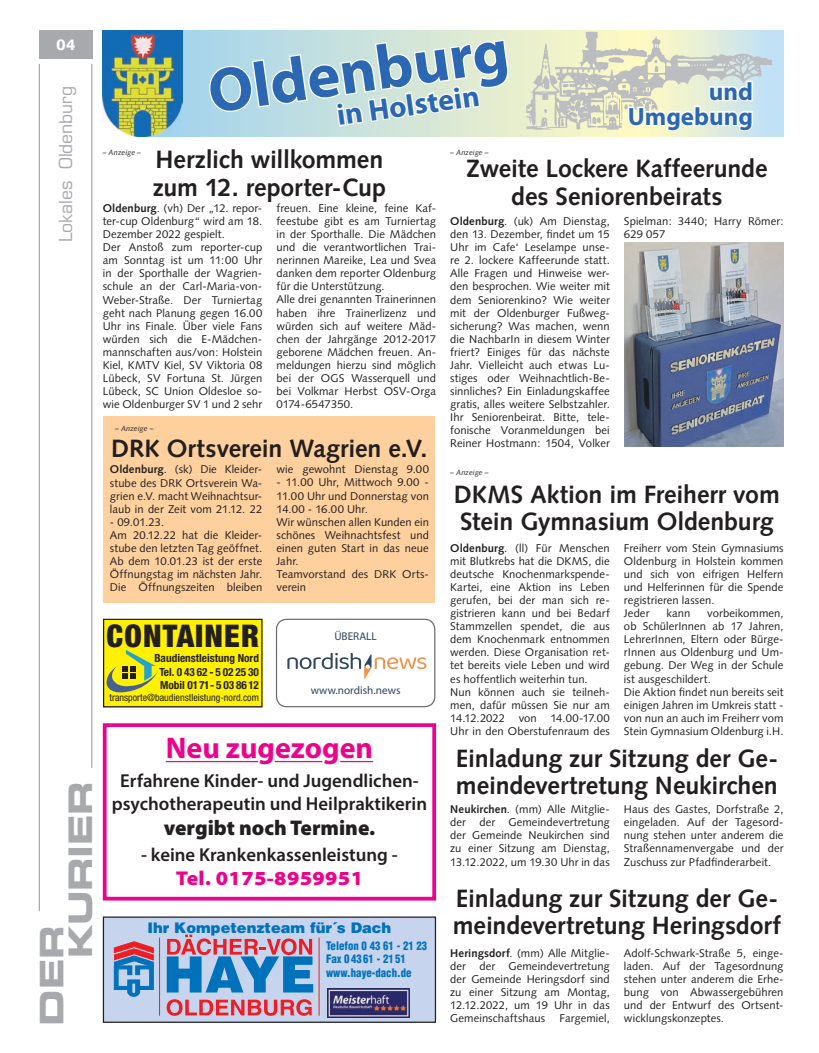
<style>
.page{position:relative;width:819px;height:1053px;background:#fff}
.page>*{position:absolute;margin:0;border:0;box-sizing:border-box;transform-origin:0 0}
.t1{font:700 62.5px "Myriad Pro";color:#2b67b2}
.t2{font:32.5px/28.9px "Eurostile LT Std Bold Ex 2";letter-spacing:-.01em;color:#a8a9ad}
.t3{font:900 condensed 31.25px "Helvetica Neue";letter-spacing:.04em;color:#231f20}
.t4{font:700 30px "Myriad Pro";color:#ed028c}
.t5{font:700 30px "Myriad Pro";color:#2b67b2}
.t6{font:700 25px/27.5px "Syntax LT Std";letter-spacing:-.005em;color:#231f20}
.t7{font:700 25px/25px "Myriad Pro";color:#2b67b2;text-align:right}
.t8{font:900 21.25px "Myriad Pro";color:#231f20}
.t9{font:900 semi-expanded 20px "Myriad Pro";letter-spacing:.02em;color:#ed028c}
.t10{font:600 18.75px/22.5px "Myriad Pro";color:#231f20;text-align:center}
.t11{font:17.5px "Eurostile LT Std";letter-spacing:-.005em;color:#a8a9ad}
.t12{font:900 15px "Syntax LT Std";color:#fff}
.t13{font:900 14.62px "Helvetica LT Std";color:#0072bc}
.t14{font:900 condensed 11.5px/13.8px "Helvetica LT Std";color:#0072bc;scale:.94 1}
.t15{font:11.25px/13px "Syntax";letter-spacing:.005em;color:#231f20}
.t16{font:700 condensed 11.25px/14.2px "Helvetica Neue";color:#231f20;text-align:center}
.t17{font:11.25px "Myriad Pro";color:#2c445d}
.t18{font:condensed 10px "Helvetica Neue";color:#231f20}
.t19{font:italic 7.5px "Syntax LT Std";letter-spacing:.015em;color:#231f20}
.s1{font-weight:700}
</style>
<div class="page">
<div style="left:103px;top:416px;width:332px;height:186px;background:#fdd09e"></div>
<hr style="left:39px;top:64px;width:1px;height:847px;background:#939598">
<hr style="left:92px;top:64px;width:1px;height:703px;background:#939598">
<div style="left:39px;top:30px;width:53px;height:29px;background:#a8a9ad"></div>
<div style="left:103px;top:618px;width:159px;height:89px;background:#fff101"></div>
<div style="left:103px;top:618px;width:159px;height:89px;border:1px solid #231f20"></div>
<svg style="left:106px;top:650px;width:51px;height:42px"></svg>
<div style="left:103px;top:917px;width:332px;height:105px;background:#c6d5ed"></div>
<div style="left:103px;top:916px;width:333px;height:106px;border:1px solid #231f20"></div>
<img style="left:327px;top:988px;width:82px;height:29px">
<svg style="left:114px;top:941px;width:39px;height:55px"></svg>
<svg style="left:167px;top:999px;width:145px;height:16px"></svg>
<hr style="left:159px;top:937px;width:1px;height:78px;background:#ee1d23">
<hr style="left:319px;top:937px;width:1px;height:78px;background:#ee1d23">
<svg style="left:167px;top:934px;width:146px;height:58px"></svg>
<div style="left:103px;top:723px;width:333px;height:177px;border:4px solid #ed028c"></div>
<hr style="left:166px;top:760px;width:92px;height:2px;background:#ed028c">
<hr style="left:275px;top:760px;width:47px;height:2px;background:#ed028c">
<hr style="left:340px;top:760px;width:33px;height:2px;background:#ed028c">
<svg style="left:182px;top:30px;width:601px;height:106px;background:#c3dfe0"></svg>
<img style="left:103px;top:30px;width:79px;height:106px">
<svg style="left:209px;top:38px;width:301px;height:90px"></svg>
<img style="left:527px;top:30px;width:244px;height:103px">
<svg style="left:627px;top:65px;width:127px;height:71px"></svg>
<img style="left:624px;top:242px;width:159px;height:204px">
<div style="left:276px;top:618px;width:159px;height:89px;border:1px solid #6c6d70;border-radius:10px"></div>
<svg style="left:287px;top:653px;width:139px;height:26px"></svg>
<p class="t12" style="left:56px;top:36px;width:21px">04</p>
<p class="t11" style="left:55px;top:242px;width:158px;rotate:-90deg">Lokales Oldenburg</p>
<p class="t2" style="left:37px;top:958px;width:179px;text-indent:-67px;rotate:-90deg">DER<br>KURIER</p>
<p class="t1" style="left:203px;top:57px;width:304px;rotate:-8deg">Oldenburg</p>
<p class="t5" style="left:335px;top:99px;width:145px;rotate:-8deg">in Holstein</p>
<p class="t7" style="left:627px;top:79px;width:127px">und<br>Umgebung</p>
<p class="t6" style="left:466px;top:155px;width:303px;text-align:center">Zweite Lockere Kaffeerunde des Seniorenbeirats</p>
<p class="t15" style="left:450px;top:215px;width:161px;text-align:justify"><span class="s1">Oldenburg</span>. (uk) Am Dienstag, den 13. Dezember, findet um 15<br>Uhr im Cafe‘ Leselampe unse&shy;re 2. lockere Kaffeerunde statt.<br>Alle Fragen und Hinweise wer&shy;den besprochen. Wie weiter mit dem Seniorenkino? Wie weiter mit der Oldenburger Fußweg&shy;sicherung? Was machen, wenn die NachbarIn in diesem Winter friert? Einiges für das nächste Jahr. Vielleicht auch etwas Lu&shy;stiges oder Weihnachtlich-Be&shy;sinnliches? Ein Einladungskaffee gratis, alles weitere Selbstzahler.<br>Ihr Seniorenbeirat. Bitte, tele&shy;fonische Voranmeldungen bei Reiner Hostmann: 1504, Volker</p>
<p class="t15" style="left:624px;top:215px;width:161px">Spielman: 3440; Harry Römer:<br>629 057</p>
<p class="t6" style="left:454px;top:480px;width:327px">DKMS Aktion im Freiherr vom<br>Stein Gymnasium Oldenburg</p>
<p class="t15" style="left:450px;top:541px;width:161px"><span class="s1">Oldenburg</span>. (ll) Für Menschen mit Blutkrebs hat die DKMS, die deutsche Knochenmarkspende-<br>Kartei, eine Aktion ins Leben gerufen, bei der man sich re&shy;gistrieren kann und bei Bedarf<br>Stammzellen spendet, die aus dem Knochenmark entnommen werden. Diese Organisation ret&shy;tet bereits viele Leben und wird es hoffentlich weiterhin tun.<br>Nun können auch sie teilneh&shy;men, dafür müssen Sie nur am<br>14.12.2022 von 14.00-17.00<br>Uhr in den Oberstufenraum des</p>
<p class="t15" style="left:624px;top:541px;width:161px">Freiherr vom Stein Gymnasiums<br>Oldenburg in Holstein kommen und sich von eifrigen Helfern und Helferinnen für die Spende registrieren lassen.<br>Jeder</p>
<p class="t6" style="left:153px;top:146px;width:235px">Herzlich willkommen zum 12. reporter-Cup</p>
<p class="t15" style="left:103px;top:202px;width:161px"><span class="s1">Oldenburg</span>. (vh) Der „12. repor&shy;ter-cup Oldenburg“ wird am 18.<br>Dezember 2022 gespielt.<br>Der Anstoß zum reporter-cup am Sonntag ist um 11:00 Uhr in der Sporthalle der Wagrien&shy;schule an der Carl-Maria-von-<br>Weber-Straße. Der Turniertag geht nach Planung gegen 16.00<br>Uhr ins Finale. Über viele Fans würden sich die E-Mädchen&shy;mannschaften aus/von: Holstein<br>Kiel, KMTV Kiel, SV Viktoria 08<br>Lübeck, SV Fortuna St. Jürgen<br>Lübeck, SC Union Oldesloe so&shy;wie Oldenburger SV 1 und 2 sehr</p>
<p class="t15" style="left:276px;top:202px;width:161px">freuen. Eine kleine, feine Kaf&shy;feestube gibt es am Turniertag in der Sporthalle. Die Mädchen und die verantwortlichen Trai&shy;nerinnen Mareike, Lea und Svea danken dem reporter Oldenburg für die Unterstützung.<br>Alle drei genannten Trainerinnen haben ihre Trainerlizenz und würden sich auf weitere Mäd&shy;chen der Jahrgänge 2012-2017 geborene Mädchen freuen. An&shy;meldungen hierzu sind möglich bei der OGS Wasserquell und bei Volkmar Herbst OSV-Orga<br>0174-6547350.</p>
<p class="t19" style="left:103px;top:148px;width:40px">– Anzeige –</p>
<p class="t19" style="left:450px;top:148px;width:40px">– Anzeige –</p>
<p class="t19" style="left:115px;top:423px;width:40px">– Anzeige –</p>
<p class="t6" style="left:111px;top:435px;width:318px">DRK Ortsverein Wagrien e.V.</p>
<p class="t15" style="left:110px;top:463px;width:154px;text-align:justify"><span class="s1">Oldenburg</span>. (sk) Die Kleider&shy;stube des DRK Ortsverein Wa&shy;grien e.V. macht Weihnachtsur&shy;laub in der Zeit vom 21.12. 22</p>
<p class="t15" style="left:110px;top:515px;width:154px">- 09.01.23.<br>Am 20.12.22 hat die Kleider&shy;stube den letzten Tag geöffnet.<br>Ab dem 10.01.23 ist der erste<br>Öffnungstag im nächsten Jahr.<br>Die Öffnungszeiten bleiben</p>
<p class="t15" style="left:276px;top:463px;width:154px">wie gewohnt Dienstag 9.00</p>
<p class="t15" style="left:276px;top:476px;width:154px">- 11.00 Uhr, Mittwoch 9.00 -<br>11.00 Uhr und Donnerstag von<br>14.00 - 16.00 Uhr.<br>Wir wünschen allen Kunden ein schönes Weihnachtsfest und einen guten Start in das neue<br>Jahr.<br>Teamvorstand des DRK Orts&shy;verein</p>
<p class="t19" style="left:450px;top:468px;width:40px">– Anzeige –</p>
<p class="t15" style="left:624px;top:606px;width:161px;text-indent:83px">vorbeikommen, ob SchülerInnen ab 17 Jahren,<br>LehrerInnen, Eltern oder Bürge&shy;rInnen aus Oldenburg und Um&shy;gebung. Der Weg in der Schule ist ausgeschildert.<br>Die Aktion findet nun bereits seit einigen Jahren im Umkreis statt - von nun an auch im Freiherr vom<br>Stein Gymnasium Oldenburg i.H.</p>
<p class="t15" style="left:666px;top:606px;width:26px">kann</p>
<p class="t3" style="left:106px;top:616px;width:154px">CONTAINER</p>
<p class="t16" style="left:154px;top:650px;width:106px">Baudienstleistung Nord<br>Tel. 0 43 62 - 5 02 25 30</p>
<p class="t16" style="left:160px;top:677px;width:100px">Mobil 0171- 5 03 86 12</p>
<p class="t18" style="left:109px;top:691px;width:151px">transporte@baudienstleistung-nord.com</p>
<p class="t17" style="left:334px;top:630px;width:44px">ÜBERALL</p>
<p class="t17" style="left:311px;top:684px;width:91px">www.nordish.news</p>
<p class="t4" style="left:166px;top:730px;width:209px">Neu zugezogen</p>
<p class="t10" style="left:112px;top:769px;width:317px">Erfahrene Kinder- und Jugendlichen&shy;psychotherapeutin und Heilpraktikerin</p>
<p class="t8" style="left:164px;top:816px;width:213px">vergibt noch Termine.</p>
<p class="t10" style="left:141px;top:843px;width:258px">- keine Krankenkassenleistung -</p>
<p class="t9" style="left:176px;top:867px;width:188px">Tel. 0175-8959951</p>
<p class="t6" style="left:455px;top:744px;width:324px">Einladung zur Sitzung der Ge&shy;meindevertretung Neukirchen</p>
<p class="t15" style="left:450px;top:802px;width:161px;text-align:justify"><span class="s1">Neukirchen</span>. (mm) Alle Mitglie&shy;der der Gemeindevertretung der Gemeinde Neukirchen sind zu einer Sitzung am Dienstag, 13.12.2022, um 19.30 Uhr in das</p>
<p class="t15" style="left:624px;top:802px;width:161px;text-align:justify">Haus des Gastes, Dorfstraße 2, eingeladen. Auf der Tagesord&shy;nung stehen unter anderem die Straßennamenvergabe und der Zuschuss zur Pfadfinderarbeit.</p>
<p class="t13" style="left:147px;top:917px;width:245px">Ihr Kompetenzteam für´s Dach</p>
<p class="t14" style="left:326px;top:938px;width:109px">Telefon 0 43 61 - 21 23<br>Fax 0 4361 - 21 51 www.haye-dach.de</p>
<p class="t6" style="left:453px;top:884px;width:329px">Einladung zur Sitzung der Ge&shy;meindevertretung Heringsdorf</p>
<p class="t15" style="left:450px;top:946px;width:161px;text-align:justify"><span class="s1">Heringsdorf</span>. (mm) Alle Mitglie&shy;der der Gemeindevertretung der Gemeinde Heringsdorf sind zu einer Sitzung am Montag, 12.12.2022, um 19 Uhr in das Gemeinschaftshaus</p>
<p class="t15" style="left:624px;top:946px;width:161px;text-align:justify">Adolf-Schwark-Straße 5, einge&shy;laden. Auf der Tagesordnung stehen unter anderem die Erhe&shy;bung von Abwassergebühren und der Entwurf des Ortsent&shy;wicklungskonzeptes.</p>
<p class="t15" style="left:559px;top:1011px;width:52px">Fargemiel,</p>
</div>
